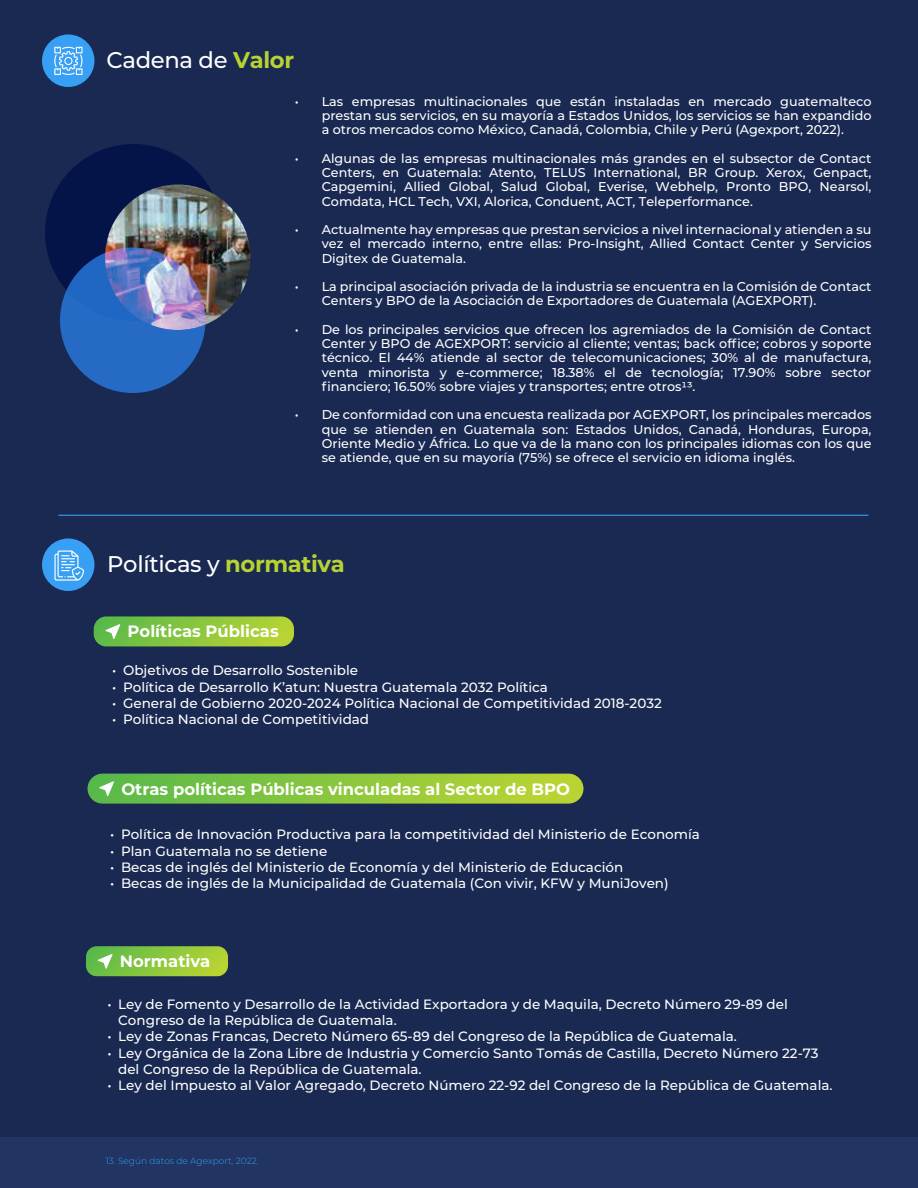
<style>
.page{position:relative;width:918px;height:1188px;background:#1a2952}
.page>*{position:absolute;margin:0;border:0;box-sizing:border-box;transform-origin:0 0}
.t1{font:500 22.65px "Montserrat";letter-spacing:-.015em;color:#fff}
.t2{font:700 16.5px "Montserrat";color:#fff}
.t3{font:500 13.5px/16.2px "Montserrat";color:#fff}
.t4{font:500 12.75px/14.2px "Montserrat";color:#fff;text-align:justify}
.t5{font:300 9px "Montserrat";color:#379ff4}
.s1{font-weight:700;color:#b8d231}
</style>
<div class="page">
<div style="left:0;top:1137px;width:918px;height:51px;background:#213462"></div>
<svg style="left:94px;top:616px;width:200px;height:30px;background:#88c240"></svg>
<div style="left:88px;top:774px;width:496px;height:30px;background:linear-gradient(to right,#57b94a,#bdd431);border-radius:15px"></div>
<svg style="left:99px;top:781px;width:15px;height:15px"></svg>
<hr style="left:58px;top:515px;width:810px;height:1px;background:#379ff4">
<div style="left:42px;top:34px;width:52px;height:53px;background:#379ff4;border-radius:50%"></div>
<svg style="left:54px;top:47px;width:28px;height:28px"></svg>
<div style="left:45px;top:144px;width:177px;height:177px;background:#041449;border-radius:50%"></div>
<div style="left:42px;top:538px;width:52px;height:53px;background:#379ff4;border-radius:50%"></div>
<svg style="left:86px;top:946px;width:142px;height:30px;background:#89c342"></svg>
<img style="left:105px;top:184px;width:145px;height:146px;border-radius:73px">
<svg style="left:60px;top:248px;width:146px;height:145px;background:#4a78c7"></svg>
<svg style="left:54px;top:550px;width:30px;height:31px"></svg>
<h1 class="t1" style="left:107px;top:44px;width:189px">Cadena de <span class="s1">Valor</span></h1>
<p class="t4" style="left:322px;top:94px;width:551px;text-indent:-27px">• Las empresas multinacionales que están instaladas en mercado guatemalteco prestan sus servicios, en su mayoría a Estados Unidos, los servicios se han expandido a otros mercados como México, Canadá, Colombia, Chile y Perú (Agexport, 2022).</p>
<p class="t4" style="left:322px;top:151px;width:551px;text-indent:-27px">• Algunas de las empresas multinacionales más grandes en el subsector de Contact Centers, en Guatemala: Atento, TELUS International, BR Group. Xerox, Genpact, Capgemini, Allied Global, Salud Global, Everise, Webhelp, Pronto BPO, Nearsol, Comdata, HCL Tech, VXI, Alorica, Conduent, ACT, Teleperformance.</p>
<p class="t4" style="left:322px;top:222px;width:551px;text-indent:-27px">• Actualmente hay empresas que prestan servicios a nivel internacional y atienden a su vez el mercado interno, entre ellas: Pro-Insight, Allied Contact Center y Servicios Digitex de Guatemala.</p>
<p class="t4" style="left:322px;top:279px;width:551px;text-indent:-27px">• La principal asociación privada de la industria se encuentra en la Comisión de Contact<br>Centers y BPO de la Asociación de Exportadores de Guatemala (AGEXPORT).</p>
<p class="t4" style="left:322px;top:322px;width:551px;text-indent:-27px">• De los principales servicios que ofrecen los agremiados de la Comisión de Contact Center y BPO de AGEXPORT: servicio al cliente; ventas; back office; cobros y soporte técnico. El 44% atiende al sector de telecomunicaciones; 30% al de manufactura, venta minorista y e-commerce; 18.38% el de tecnología; 17.90% sobre sector financiero; 16.50% sobre viajes y transportes; entre otros13.</p>
<p class="t4" style="left:322px;top:407px;width:551px;text-indent:-27px">• De conformidad con una encuesta realizada por AGEXPORT, los principales mercados que se atienden en Guatemala son: Estados Unidos, Canadá, Honduras, Europa, Oriente Medio y África. Lo que va de la mano con los principales idiomas con los que se atiende, que en su mayoría (75%) se ofrece el servicio en idioma inglés.</p>
<h1 class="t1" style="left:107px;top:548px;width:239px">Políticas y <span class="s1">normativa</span></h1>
<p class="t2" style="left:128px;top:620px;width:153px">Políticas Públicas</p>
<p class="t3" style="left:112px;top:662px;width:247px">• Objetivos de Desarrollo Sostenible</p>
<p class="t3" style="left:112px;top:678px;width:437px">• Política de Desarrollo K’atun: Nuestra Guatemala 2032 Política</p>
<p class="t3" style="left:112px;top:694px;width:551px">• General de Gobierno 2020-2024 Política Nacional de Competitividad 2018-2032</p>
<p class="t3" style="left:112px;top:711px;width:258px">• Política Nacional de Competitividad</p>
<p class="t2" style="left:121px;top:777px;width:450px">Otras políticas Públicas vinculadas al Sector de BPO</p>
<p class="t3" style="left:110px;top:826px;width:591px">• Política de Innovación Productiva para la competitividad del Ministerio de Economía</p>
<p class="t3" style="left:110px;top:842px;width:219px">• Plan Guatemala no se detiene</p>
<p class="t3" style="left:110px;top:858px;width:515px">• Becas de inglés del Ministerio de Economía y del Ministerio de Educación</p>
<p class="t3" style="left:110px;top:875px;width:560px">• Becas de inglés de la Municipalidad de Guatemala (Con vivir, KFW y MuniJoven)</p>
<p class="t2" style="left:120px;top:950px;width:92px">Normativa</p>
<p class="t3" style="left:118px;top:995px;width:671px;text-indent:-11px">• Ley de Fomento y Desarrollo de la Actividad Exportadora y de Maquila, Decreto Número 29-89 del<br>Congreso de la República de Guatemala.</p>
<p class="t3" style="left:107px;top:1028px;width:631px">• Ley de Zonas Francas, Decreto Número 65-89 del Congreso de la República de Guatemala.</p>
<p class="t3" style="left:118px;top:1044px;width:700px;text-indent:-11px">• Ley Orgánica de la Zona Libre de Industria y Comercio Santo Tomás de Castilla, Decreto Número 22-73 del Congreso de la República de Guatemala.</p>
<p class="t3" style="left:107px;top:1076px;width:727px">• Ley del Impuesto al Valor Agregado, Decreto Número 22-92 del Congreso de la República de Guatemala.</p>
<p class="t5" style="left:106px;top:1155px;width:154px">13. Según datos de Agexport, 2022.</p>
</div>
